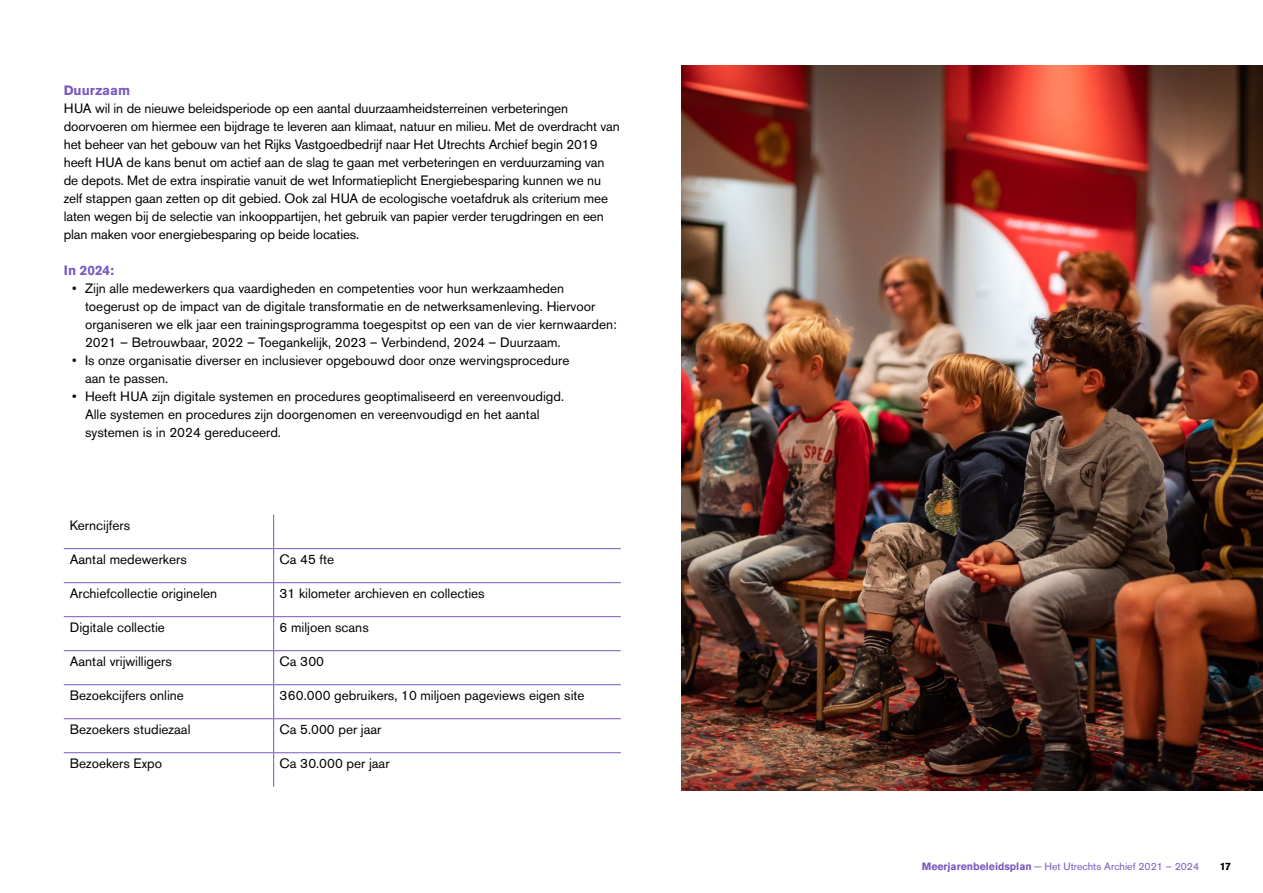
<style>
.page{position:relative;width:1263px;height:893px;background:#fff}
.page>*{position:absolute;margin:0;border:0;box-sizing:border-box;transform-origin:0 0}
.Body_1{font:13.5px/18px "Akzidenz Grotesk BE";color:#000}
.Body_1-2{font:700 13.5px "Akzidenz Grotesk BE";color:#7859bf}
.t1{font:10.5px "Akzidenz Grotesk BE";color:#7859bf}
.t2{font:700 10.5px "Akzidenz Grotesk BE";color:#000}
.s1{font-weight:700}
</style>
<div class="page">
<hr style="left:273px;top:515px;width:1px;height:33px;background:#7859bf">
<hr style="left:64px;top:548px;width:210px;height:1px;background:#7859bf">
<hr style="left:274px;top:548px;width:347px;height:1px;background:#7859bf">
<hr style="left:273px;top:549px;width:1px;height:33px;background:#7859bf">
<hr style="left:64px;top:582px;width:210px;height:1px;background:#7859bf">
<hr style="left:274px;top:582px;width:347px;height:1px;background:#7859bf">
<hr style="left:273px;top:583px;width:1px;height:33px;background:#7859bf">
<hr style="left:64px;top:616px;width:210px;height:1px;background:#7859bf">
<hr style="left:274px;top:616px;width:347px;height:1px;background:#7859bf">
<hr style="left:273px;top:617px;width:1px;height:33px;background:#7859bf">
<hr style="left:64px;top:650px;width:210px;height:1px;background:#7859bf">
<hr style="left:274px;top:650px;width:347px;height:1px;background:#7859bf">
<hr style="left:273px;top:651px;width:1px;height:33px;background:#7859bf">
<hr style="left:64px;top:684px;width:210px;height:1px;background:#7859bf">
<hr style="left:274px;top:684px;width:347px;height:1px;background:#7859bf">
<hr style="left:273px;top:685px;width:1px;height:33px;background:#7859bf">
<hr style="left:64px;top:718px;width:210px;height:1px;background:#7859bf">
<hr style="left:274px;top:718px;width:347px;height:1px;background:#7859bf">
<hr style="left:273px;top:719px;width:1px;height:33px;background:#7859bf">
<hr style="left:64px;top:752px;width:210px;height:1px;background:#7859bf">
<hr style="left:274px;top:752px;width:347px;height:1px;background:#7859bf">
<hr style="left:273px;top:753px;width:1px;height:34px;background:#7859bf">
<img style="left:682px;top:65px;width:581px;height:725px">
<p class="Body_1-2" style="left:64px;top:82px;width:68px">Duurzaam</p>
<p class="Body_1" style="left:64px;top:99px;width:557px">HUA wil in de nieuwe beleidsperiode op een aantal duurzaamheidsterreinen verbeteringen doorvoeren om hiermee een bijdrage te leveren aan klimaat, natuur en milieu. Met de overdracht van het beheer van het gebouw van het Rijks Vastgoedbedrijf naar Het Utrechts Archief begin 2019 heeft HUA de kans benut om actief aan de slag te gaan met verbeteringen en verduurzaming van de depots. Met de extra inspiratie vanuit de wet Informatieplicht Energiebesparing kunnen we nu zelf stappen gaan zetten op dit gebied. Ook zal HUA de ecologische voetafdruk als criterium mee laten wegen bij de selectie van inkooppartijen, het gebruik van papier verder terugdringen en een plan maken voor energiebesparing op beide locaties.</p>
<p class="Body_1-2" style="left:64px;top:262px;width:52px">In 2024:</p>
<p class="Body_1" style="left:85px;top:279px;width:533px;text-indent:-13px">• Zijn alle medewerkers qua vaardigheden en competenties voor hun werkzaamheden toegerust op de impact van de digitale transformatie en de netwerksamenleving. Hiervoor organiseren we elk jaar een trainingsprogramma toegespitst op een van de vier kernwaarden:<br>2021 – Betrouwbaar, 2022 – Toegankelijk, 2023 – Verbindend, 2024 – Duurzaam.</p>
<p class="Body_1" style="left:85px;top:351px;width:486px;text-indent:-13px">• Is onze organisatie diverser en inclusiever opgebouwd door onze wervingsprocedure aan te passen.</p>
<p class="Body_1" style="left:85px;top:387px;width:480px;text-indent:-13px">• Heeft HUA zijn digitale systemen en procedures geoptimaliseerd en vereenvoudigd.<br>Alle systemen en procedures zijn doorgenomen en vereenvoudigd en het aantal systemen is in 2024 gereduceerd.</p>
<p class="Body_1" style="left:70px;top:516px;width:62px">Kerncijfers</p>
<p class="Body_1" style="left:70px;top:550px;width:119px">Aantal medewerkers</p>
<p class="Body_1" style="left:280px;top:550px;width:56px">Ca 45 fte</p>
<p class="Body_1" style="left:70px;top:584px;width:149px">Archiefcollectie originelen</p>
<p class="Body_1" style="left:280px;top:584px;width:207px">31 kilometer archieven en collecties</p>
<p class="Body_1" style="left:70px;top:618px;width:97px">Digitale collectie</p>
<p class="Body_1" style="left:280px;top:618px;width:91px">6 miljoen scans</p>
<p class="Body_1" style="left:70px;top:653px;width:104px">Aantal vrijwilligers</p>
<p class="Body_1" style="left:280px;top:653px;width:46px">Ca 300</p>
<p class="Body_1" style="left:70px;top:687px;width:116px">Bezoekcijfers online</p>
<p class="Body_1" style="left:280px;top:687px;width:306px">360.000 gebruikers, 10 miljoen pageviews eigen site</p>
<p class="Body_1" style="left:70px;top:721px;width:122px">Bezoekers studiezaal</p>
<p class="Body_1" style="left:280px;top:721px;width:103px">Ca 5.000 per jaar</p>
<p class="Body_1" style="left:70px;top:755px;width:94px">Bezoekers Expo</p>
<p class="Body_1" style="left:280px;top:755px;width:111px">Ca 30.000 per jaar</p>
<p class="t1" style="left:922px;top:860px;width:279px"><span class="s1">Meerjarenbeleidsplan</span> − Het Utrechts Archief 2021 – 2024</p>
<p class="t2" style="left:1220px;top:860px;width:13px">17</p>
</div>
